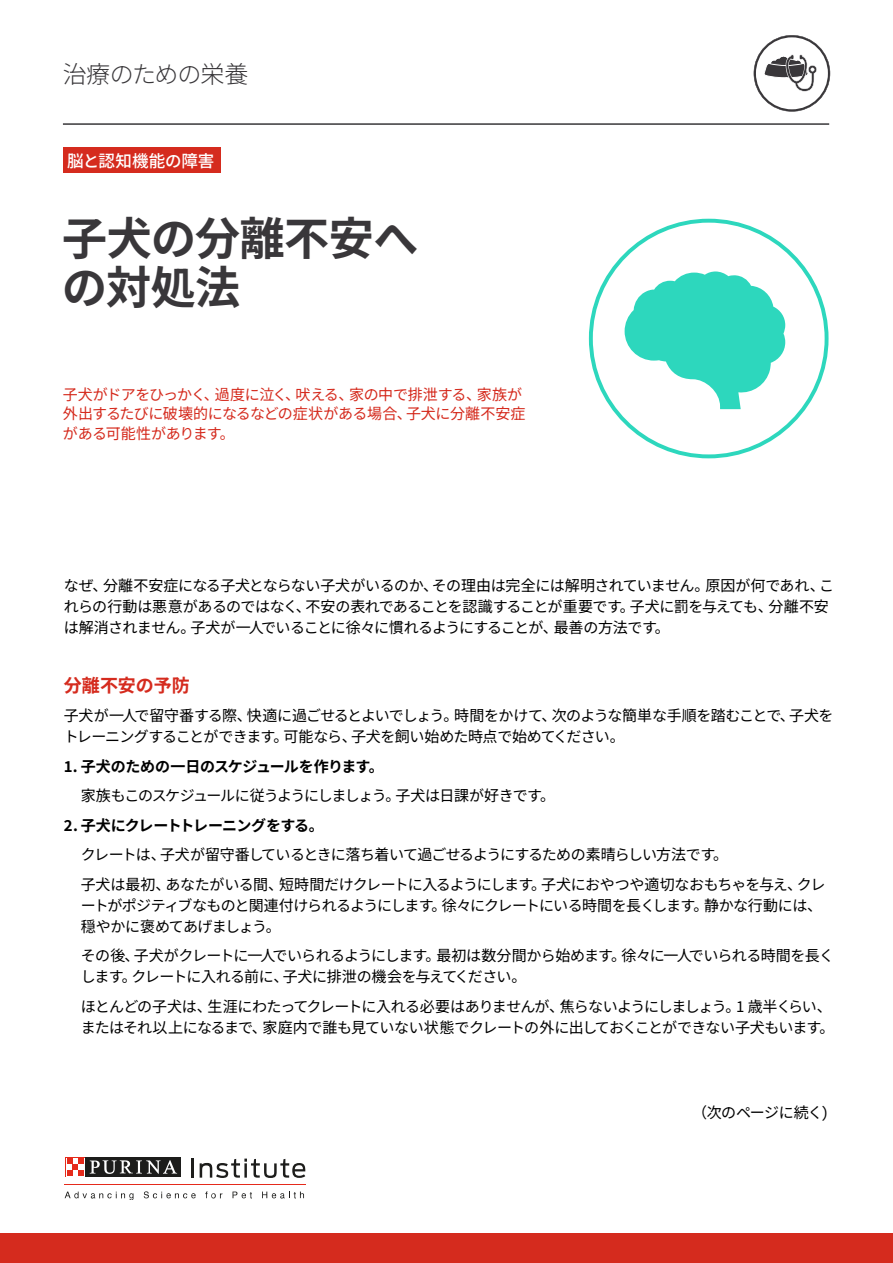
<style>
.page{position:relative;width:893px;height:1263px;background:#fff}
.page>*{position:absolute;margin:0;border:0;box-sizing:border-box;transform-origin:0 0}
.t1{font:700 45px/49.5px "Noto Sans JP";letter-spacing:-.01em;color:#39373a}
.t2{font:300 24px "Noto Sans JP";letter-spacing:-.035em;color:#39373a}
.t3{font:700 18px "Noto Sans JP";color:#d52b1e}
.t4{font:500 16.5px "Noto Sans JP";letter-spacing:-.005em;color:#fff}
.t5{font:15px/21px "Noto Sans JP";letter-spacing:-.04em;color:#000}
.t6{font:15px/19.5px "Noto Sans JP";letter-spacing:-.025em;color:#d52b1e}
.t7{font:700 15px "Noto Sans JP";letter-spacing:-.04em;color:#000}
.t8{font:15px "Noto Sans JP";letter-spacing:-.07em;color:#000}
</style>
<div class="page">
<div style="left:0;top:1233px;width:893px;height:30px;background:#d52b1e"></div>
<hr style="left:65px;top:1184px;width:241px;height:1px;background:#e52a1b">
<svg style="left:192px;top:1158px;width:2px;height:19px"></svg>
<svg style="left:200px;top:1158px;width:105px;height:20px"></svg>
<svg style="left:65px;top:1191px;width:68px;height:9px"></svg>
<svg style="left:144px;top:1191px;width:52px;height:7px"></svg>
<svg style="left:205px;top:1191px;width:17px;height:7px"></svg>
<svg style="left:233px;top:1191px;width:19px;height:7px"></svg>
<svg style="left:262px;top:1191px;width:42px;height:7px"></svg>
<div style="left:65px;top:1157px;width:21px;height:20px;background:#1d1d1b"></div>
<svg style="left:65px;top:1157px;width:20px;height:20px"></svg>
<div style="left:86px;top:1157px;width:95px;height:20px;background:#1d1d1b"></div>
<svg style="left:90px;top:1160px;width:87px;height:14px"></svg>
<svg style="left:66px;top:1158px;width:18px;height:18px"></svg>
<svg style="left:67px;top:1158px;width:17px;height:17px"></svg>
<div style="left:63px;top:147px;width:158px;height:26px;background:#d52b1e"></div>
<hr style="left:63px;top:123px;width:766px;height:2px;background:#39373a">
<svg style="left:754px;top:35px;width:76px;height:77px"></svg>
<svg style="left:589px;top:219px;width:239px;height:239px"></svg>
<svg style="left:625px;top:271px;width:160px;height:138px"></svg>
<h2 class="t2" style="left:63px;top:61px;width:187px">治療のための栄養</h2>
<p class="t4" style="left:67px;top:151px;width:149px">脳と認知機能の障害</p>
<h1 class="t1" style="left:62px;top:214px;width:358px">子犬の分離不安への対処法</h1>
<p class="t6" style="left:63px;top:385px;width:464px">子犬がドアをひっかく、過度に泣く、吠える、家の中で排泄する、家族が外出するたびに破壊的になるなどの症状がある場合、子犬に分離不安症がある可能性があります。</p>
<p class="t5" style="left:64px;top:575px;width:772px">なぜ、分離不安症になる子犬とならない子犬がいるのか、その理由は完全には解明されていません。原因が何であれ、これらの行動は悪意があるのではなく、不安の表れであることを認識することが重要です。子犬に罰を与えても、分離不安は解消されません。子犬が一人でいることに徐々に慣れるようにすることが、最善の方法です。</p>
<p class="t3" style="left:64px;top:675px;width:127px">分離不安の予防</p>
<p class="t5" style="left:64px;top:705px;width:771px">子犬が一人で留守番する際、快適に過ごせるとよいでしょう。時間をかけて、次のような簡単な手順を踏むことで、子犬をトレーニングすることができます。可能なら、子犬を飼い始めた時点で始めてください。</p>
<p class="t7" style="left:64px;top:758px;width:321px">1. 子犬のための一日のスケジュールを作ります。</p>
<p class="t8" style="left:81px;top:787px;width:476px">家族もこのスケジュールに従うようにしましょう。子犬は日課が好きです。</p>
<p class="t7" style="left:64px;top:817px;width:262px">2. 子犬にクレートトレーニングをする。</p>
<p class="t5" style="left:81px;top:840px;width:746px;line-height:29.5px">クレートは、子犬が留守番しているときに落ち着いて過ごせるようにするための素晴らしい方法です。<br>子犬は最初、あなたがいる間、短時間だけクレートに入るようにします。子犬におやつや適切なおもちゃを与え、クレ</p>
<p class="t5" style="left:81px;top:895px;width:743px">ートがポジティブなものと関連付けられるようにします。徐々にクレートにいる時間を長くします。静かな行動には、穏やかに褒めてあげましょう。</p>
<p class="t5" style="left:81px;top:945px;width:755px">その後、子犬がクレートに一人でいられるようにします。最初は数分間から始めます。徐々に一人でいられる時間を長くします。クレートに入れる前に、子犬に排泄の機会を与えてください。</p>
<p class="t5" style="left:81px;top:996px;width:755px">ほとんどの子犬は、生涯にわたってクレートに入れる必要はありませんが、焦らないようにしましょう。1 歳半くらい、またはそれ以上になるまで、家庭内で誰も見ていない状態でクレートの外に出しておくことができない子犬もいます。</p>
<p class="t5" style="left:692px;top:1103px;width:138px">（次のページに続く)</p>
</div>
